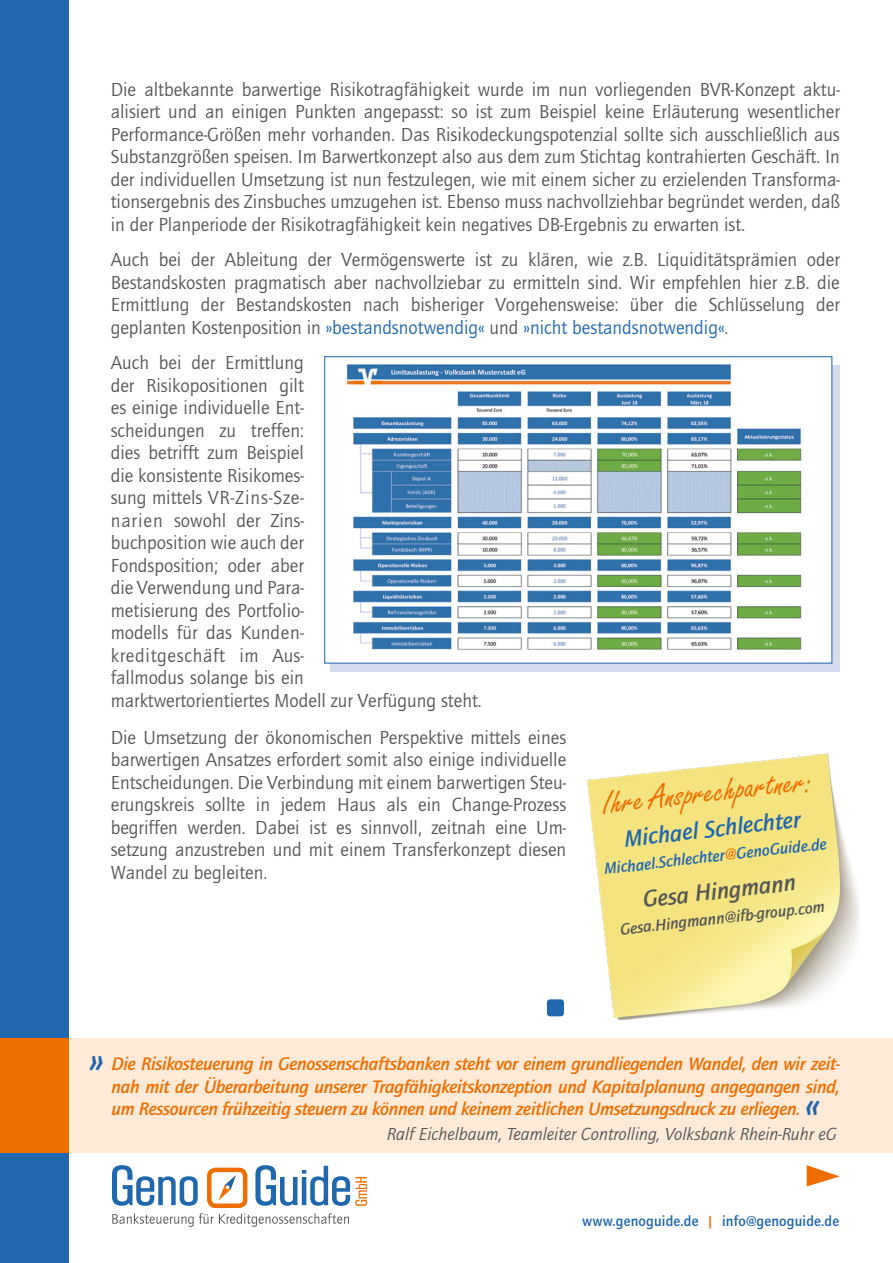
<style>
.page{position:relative;width:893px;height:1263px;background:#fff}
.page>*{position:absolute;margin:0;border:0;box-sizing:border-box;transform-origin:0 0}
.t1{font:34.5px "Freestyle Script";color:#ef6e00}
.t2{font:italic 700 24px "Quay Itc T";color:#2067ae}
.t3{font:italic 700 24px "Quay Itc T";color:#555756}
.t4{font:19.5px/22.5px "Quay Itc T";color:#555756;text-align:justify}
.t5{font:italic 700 18.75px/22.5px "Quay Itc T";letter-spacing:-.015em;color:#ef6e00;text-align:justify}
.t6{font:italic 18px "Quay Itc T";color:#555756}
.t7{font:italic 700 16.5px "Quay Itc T";color:#2067ae}
.t8{font:italic 700 16.5px "Quay Itc T";color:#555756}
.t9{font:700 15px "Quay Itc T";letter-spacing:.01em;color:#2067ae}
.s1{color:#2067ae}
.s2{color:#ef6e00}
.s3{font-size:39px;color:#2067ae}
</style>
<div class="page">
<div style="left:0;top:1037px;width:893px;height:115px;background:#feead7"></div>
<div style="left:0;top:0;width:68px;height:1263px;background:#2067ae"></div>
<div style="left:0;top:1037px;width:68px;height:115px;background:#ef6e00"></div>
<div style="left:547px;top:999px;width:17px;height:17px;background:#2067ae;border-radius:3px"></div>
<img style="left:587px;top:753px;width:272px;height:268px">
<svg style="left:112px;top:1165px;width:86px;height:41px"></svg>
<svg style="left:255px;top:1165px;width:112px;height:41px"></svg>
<div style="left:207px;top:1168px;width:40px;height:40px;border:4px solid #ef6e00;border-radius:6px"></div>
<svg style="left:219px;top:1175px;width:17px;height:25px"></svg>
<svg style="left:112px;top:1213px;width:237px;height:14px"></svg>
<svg style="left:807px;top:1165px;width:33px;height:21px"></svg>
<div style="left:331px;top:365px;width:509px;height:306px;background:#d6dcef"></div>
<svg style="left:324px;top:356px;width:509px;height:308px;background:#b2c8d1"></svg>
<p class="t4" style="left:111px;top:78px;width:731px">Die altbekannte barwertige Risikotragfähigkeit wurde im nun vorliegenden BVR-Konzept aktu&shy;alisiert und an einigen Punkten angepasst: so ist zum Beispiel keine Erläuterung wesentlicher Performance-Größen mehr vorhanden. Das Risikodeckungspotenzial sollte sich ausschließlich aus Substanzgrößen speisen. Im Barwertkonzept also aus dem zum Stichtag kontrahierten Geschäft. In der individuellen Umsetzung ist nun festzulegen, wie mit einem sicher zu erzielenden Transforma&shy;tionsergebnis des Zinsbuches umzugehen ist. Ebenso muss nachvollziehbar begründet werden, daß in der Planperiode der Risikotragfähigkeit kein negatives DB-Ergebnis zu erwarten ist.</p>
<p class="t4" style="left:111px;top:249px;width:731px">Auch bei der Ableitung der Vermögenswerte ist zu klären, wie z.B. Liquiditätsprämien oder Bestandskosten pragmatisch aber nachvollziebar zu ermitteln sind. Wir empfehlen hier z.B. die Ermittlung der Bestandskosten nach bisheriger Vorgehensweise: über die Schlüsselung der geplanten Kostenposition in <span class="s1">»bestandsnotwendig«</span> und <span class="s1">»nicht bestandsnotwendig«</span>.</p>
<p class="t4" style="left:111px;top:351px;width:372px;text-align:left">Auch bei der Ermittlung<br>der Risikopositionen gilt<br>es einige individuelle Ent-<br>scheidungen zu treffen:<br>dies betrifft zum Beispiel<br>die konsistente Risikomes-<br>sung mittels VR-Zins-Sze-<br>narien sowohl der Zins-<br>buchposition wie auch der<br>Fondsposition; oder aber<br>die Verwendung und Para-<br>metisierung des Portfolio-<br>modells für das Kunden-<br>kreditgeschäft im Aus-<br>fallmodus solange bis ein<br>marktwertorientiertes Modell zur Verfügung steht.</p>
<p class="t4" style="left:111px;top:726px;width:457px">Die Umsetzung der ökonomischen Perspektive mittels eines barwertigen Ansatzes erfordert somit also einige individuelle Entscheidungen. Die Verbindung mit einem barwertigen Steu&shy;erungskreis sollte in jedem Haus als ein Change-Prozess begriffen werden. Dabei ist es sinnvoll, zeitnah eine Um&shy;setzung anzustreben und mit einem Transferkonzept diesen Wandel zu begleiten.</p>
<h1 class="t1" style="left:600px;top:784px;width:212px;rotate:-7deg">Ihre Ansprechpartner:</h1>
<p class="t2" style="left:623px;top:826px;width:179px;rotate:-7deg">Michael Schlechter</p>
<p class="t7" style="left:603px;top:858px;width:225px;rotate:-6deg">Michael.Schlechter<span class="s2">@</span>GenoGuide.de</p>
<p class="t3" style="left:641px;top:887px;width:155px;rotate:-7deg">Gesa Hingmann</p>
<p class="t8" style="left:619px;top:919px;width:207px;rotate:-6deg">Gesa.Hingmann@ifb-group.com</p>
<p class="t5" style="left:112px;top:1052px;width:730px;text-indent:-22px"><span class="s3">»</span> Die Risikosteuerung in Genossenschaftsbanken steht vor einem grundliegenden Wandel, den wir zeit&shy;nah mit der Überarbeitung unserer Tragfähigkeitskonzeption und Kapitalplanung angegangen sind, um Ressourcen frühzeitig steuern zu können und keinem zeitlichen Umsetzungsdruck zu erliegen. <span class="s3">«</span></p>
<p class="t6" style="left:387px;top:1124px;width:451px">Ralf Eichelbaum, Teamleiter Controlling, Volksbank Rhein-Ruhr eG</p>
<p class="t9" style="left:582px;top:1212px;width:259px">www.genoguide.de <span class="s2">|</span> info@genoguide.de</p>
</div>
